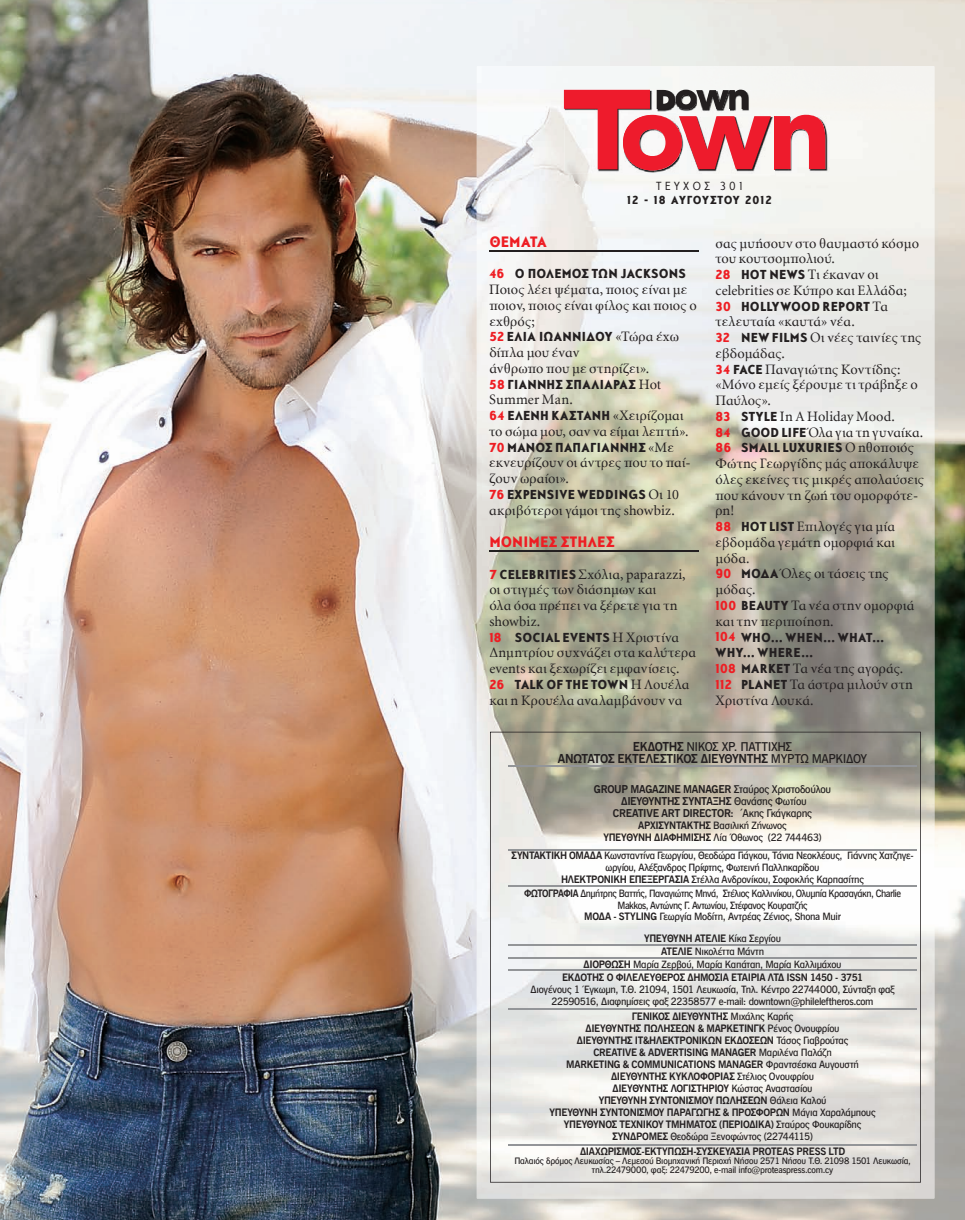
<style>
.page{position:relative;width:965px;height:1220px;background:#fff}
.page>*{position:absolute;margin:0;border:0;box-sizing:border-box;transform-origin:0 0}
.t1{font:900 16.5px "Mercury";letter-spacing:.01em;color:#ee1d23}
.t2{font:14.25px/15.8px "Minion Greek";letter-spacing:.01em;color:#231f20}
.t3{font:900 14.25px/15.8px "Mercury";letter-spacing:.02em;color:#231f20}
.t4{font:900 12.75px "Mercury";letter-spacing:.08em;color:#231f20}
.t5{font:12.75px "Mercury";letter-spacing:.25em;color:#231f20}
.t6{font:600 12.3px "C Dsans 04";letter-spacing:-.035em;color:#231f20}
.t7{font:500 12.3px "C Dsans 03";letter-spacing:-.035em;color:#231f20}
.t8{font:600 10.8px/12px "C Dsans 04";letter-spacing:-.03em;color:#231f20;text-align:center}
.t9{font:600 10.2px/12px "C Dsans 04";letter-spacing:-.03em;color:#231f20;text-align:center}
.t10{font:500 10.2px/12px "C Dsans 03";letter-spacing:-.03em;color:#231f20;text-align:center}
.t11{font:500 10.2px/11.9px "C Dsans 03";letter-spacing:-.03em;color:#231f20;text-align:center;scale:.93 1}
.t12{font:500 9px/9px "C Dsans 03";letter-spacing:-.02em;color:#231f20;text-align:center}
.s1{color:#ee1d23}
.s2{font-family:"Minion Greek";font-weight:400}
.s3{font-family:"Mercury";font-weight:900;color:#ee1d23}
.s4{font-family:"Mercury";font-weight:900}
.s5{font-family:"C Dsans 04";font-weight:600}
.s6{font-family:"C Dsans 03";font-weight:500}
</style>
<div class="page">
<img style="left:0;top:0;width:964px;height:1220px">
<img style="left:477px;top:66px;width:202px;height:1132px">
<div style="left:679px;top:66px;width:255px;height:54px;background:#f5f4f1"></div>
<img style="left:731px;top:120px;width:203px;height:1078px">
<img style="left:679px;top:174px;width:52px;height:1024px">
<img style="left:775px;top:115px;width:54px;height:58px">
<img style="left:623px;top:170px;width:56px;height:4px">
<img style="left:686px;top:170px;width:88px;height:4px">
<img style="left:679px;top:170px;width:7px;height:4px">
<img style="left:564px;top:170px;width:59px;height:3px">
<img style="left:623px;top:170px;width:31px;height:3px">
<svg style="left:564px;top:90px;width:261px;height:80px"></svg>
<hr style="left:489px;top:250px;width:209px;height:1px;background:#231f20">
<hr style="left:489px;top:550px;width:209px;height:1px;background:#231f20">
<svg style="left:490px;top:731px;width:430px;height:451px"></svg>
<p class="t5" style="left:656px;top:182px;width:88px">ΤΕΥΧΟΣ 301</p>
<p class="t4" style="left:627px;top:196px;width:146px">12 - 18 AYΓΟΥΣΤΟΥ 2012</p>
<p class="t1" style="left:489px;top:236px;width:59px">ΘΕΜΑΤΑ</p>
<p class="t3" style="left:489px;top:268px;width:198px"><span class="s1">46</span> Ο ΠΟΛΕΜΟΣ ΤΩΝ JACKSONS</p>
<p class="t2" style="left:489px;top:283px;width:209px">Ποιος λέει ψέματα, ποιος είναι με ποιον, ποιος είναι φίλος και ποιος ο εχθρός;</p>
<p class="t3" style="left:489px;top:331px;width:191px"><span class="s1">52</span> ΕΛΙΑ ΙΩΑΝΝΙΔΟΥ <span class="s2">«Τώρα έχω</span></p>
<p class="t2" style="left:489px;top:346px;width:161px">δίπλα μου έναν<br>άνθρωπο που με στηρίζει».</p>
<p class="t3" style="left:489px;top:378px;width:173px"><span class="s1">58</span> ΓΙΑΝΝΗΣ ΣΠΑΛΙΑΡΑΣ <span class="s2">Hot</span></p>
<p class="t2" style="left:489px;top:393px;width:85px">Summer Man.</p>
<p class="t3" style="left:489px;top:409px;width:196px"><span class="s1">64</span> ΕΛΕΝΗ ΚΑΣΤΑΝΗ <span class="s2">«Χειρίζομαι</span></p>
<p class="t2" style="left:489px;top:424px;width:201px">το σώμα μου, σαν να είμαι λεπτή».</p>
<p class="t3" style="left:489px;top:441px;width:186px"><span class="s1">70</span> ΜΑΝΟΣ ΠΑΠΑΓΙΑΝΝΗΣ <span class="s2">«Με</span></p>
<p class="t2" style="left:489px;top:456px;width:203px">εκνευρίζουν οι άντρες που το παί&shy;ζουν ωραίοι».</p>
<p class="t3" style="left:489px;top:488px;width:191px"><span class="s1">76</span> EXPENSIVE WEDDINGS <span class="s2">Οι 10</span></p>
<p class="t2" style="left:489px;top:503px;width:187px">ακριβότεροι γάμοι της showbiz.</p>
<p class="t1" style="left:489px;top:536px;width:127px">ΜΟΝΙΜΕΣ ΣΤΗΛΕΣ</p>
<p class="t2" style="left:489px;top:567px;width:198px"><span class="s3">7</span> <span class="s4">CELEBRITIES</span> Σχόλια, paparazzi, οι στιγμές των διάσημων και<br>όλα όσα πρέπει να ξέρετε για τη showbiz.</p>
<p class="t3" style="left:489px;top:631px;width:191px"><span class="s1">18</span> SOCIAL EVENTS <span class="s2">Η Χριστίνα</span></p>
<p class="t2" style="left:489px;top:646px;width:208px">Δημητρίου συχνάζει στα καλύτερα events και ξεχωρίζει εμφανίσεις.</p>
<p class="t3" style="left:489px;top:678px;width:201px"><span class="s1">26</span> TALK OF THE TOWN <span class="s2">H Λουέλα</span></p>
<p class="t2" style="left:489px;top:693px;width:194px">και η Κρουέλα αναλαμβάνουν να</p>
<p class="t2" style="left:715px;top:236px;width:205px">σας μυήσουν στο θαυμαστό κόσμο του κουτσομπολιού.<br><span class="s3">28</span> <span class="s4">HOT NEWS</span> Τι έκαναν οι celebrities σε Κύπρο και Ελλάδα;</p>
<p class="t3" style="left:715px;top:300px;width:174px"><span class="s1">30</span> HOLLYWOOD REPORT <span class="s2">Τα</span></p>
<p class="t2" style="left:715px;top:315px;width:209px">τελευταία «καυτά» νέα.<br><span class="s3">32</span> <span class="s4">NEW FILMS</span> Οι νέες ταινίες της εβδομάδας.<br><span class="s3">34</span> <span class="s4">FACE</span> Παναγιώτης Κοντίδης: «Μόνο εμείς ξέρουμε τι τράβηξε ο<br>Παύλος».<br><span class="s3">83</span> <span class="s4">STYLE</span> In A Holiday Mood.<br><span class="s3">84</span> <span class="s4">GOOD LIFE</span> Όλα για τη γυναίκα.</p>
<p class="t3" style="left:715px;top:442px;width:200px"><span class="s1">86</span> SMALL LUXURIES <span class="s2">Ο ηθοποιός</span></p>
<p class="t2" style="left:715px;top:457px;width:210px">Φώτης Γεωργίδης μάς αποκάλυψε όλες εκείνες τις μικρές απολαύσεις που κάνουν τη ζωή του ομορφότε&shy;ρη!<br><span class="s3">88</span> <span class="s4">HOT LIST</span> Επιλογές για μία εβδομάδα γεμάτη ομορφιά και μόδα.<br><span class="s3">90</span> <span class="s4">ΜΟΔΑ</span> Όλες οι τάσεις της μόδας.<br><span class="s3">100</span> <span class="s4">BEAUTY</span> Τα νέα στην ομορφιά και την περιποίηση.</p>
<p class="t3" style="left:715px;top:631px;width:170px"><span class="s1">104</span> WHO... WHEN... WHAT...<br>WHY... WHERE...</p>
<p class="t2" style="left:715px;top:661px;width:199px"><span class="s3">108</span> <span class="s4">MARKET</span> Τα νέα της αγοράς.<br><span class="s3">112</span> <span class="s4">PLANET</span> Τα άστρα μιλούν στη<br>Χριστίνα Λουκά.</p>
<p class="t7" style="left:633px;top:742px;width:161px"><span class="s5">EΚ∆OΤΗΣ</span> ΝΙΚΟΣ ΧΡ. ΠΑΤΤΙΧΗΣ</p>
<p class="t6" style="left:558px;top:754px;width:311px">ΑΝΩΤΑΤΟΣ ΕΚΤΕΛΕΣΤΙΚΟΣ ∆ΙΕΥΘΥΝΤΗΣ <span class="s6">ΜΥΡΤΩ ΜΑΡΚΙ∆ΟΥ</span></p>
<p class="t8" style="left:594px;top:783px;width:239px">GROUP MAGAZINE MANAGER <span class="s6">Σταύρος Χριστοδούλου </span>∆ΙΕΥΘΥΝΤΗΣ ΣΥΝΤΑΞΗΣ <span class="s6">Θανάσης Φωτίου<br></span>CREATIVE ART DIRECTOR: <span class="s6">΄Ακης Γκάγκαρης</span></p>
<p class="t10" style="left:603px;top:820px;width:220px"><span class="s5">ΑΡΧΙΣΥΝΤΑΚΤΗΣ</span> Βασιλική Ζήνωνος<br><span class="s5">ΥΠΕΥΘΥΝΗ ∆ΙΑΦΗΜΙΣΗΣ</span> Λία Όθωνος (22 744463)</p>
<p class="t10" style="left:511px;top:850px;width:403px"><span class="s5">ΣΥΝΤΑΚΤΙΚΗ ΟΜΑ∆Α</span> Κωνσταντίνα Γεωργίου, Θεοδώρα Γιάγκου, Τάνια Νεοκλέους, Γιάννης Χατζηγε&shy;ωργίου, Αλέξανδρος Πρίφτης, Φωτεινή Παλληκαρίδου<br><span class="s5">ΗΛΕΚΤΡΟΝΙΚΗ ΕΠΕΞΕΡΓΑΣΙΑ</span> Στέλλα Ανδρονίκου, Σοφοκλής Καρπασίτης</p>
<p class="t11" style="left:524px;top:888px;width:407px"><span class="s5">ΦΩΤΟΓΡΑΦΙΑ</span> ∆ημήτρης Βαττής, Παναγιώτης Μηνά, Στέλιος Καλλινίκου, Ολυμπία Κρασαγάκη, Charlie<br>Makkos, Αντώνης Γ. Αντωνίου, Στέφανος Κουρατζής<br><span class="s5">ΜΟ∆Α - STYLING</span> Γεωργία Μοδίτη, Αντρέας Ζένιος, Shona Muir</p>
<p class="t9" style="left:644px;top:933px;width:139px">ΥΠΕΥΘΥΝΗ ΑΤΕΛΙΕ <span class="s6">Κίκα Σεργίου</span></p>
<p class="t10" style="left:583px;top:945px;width:259px;line-height:12.9px"><span class="s5">ΑΤΕΛΙΕ</span> Νικολέττα Μάντη<br><span class="s5">∆ΙΟΡΘΩΣΗ</span> Μαρία Ζερβού, Μαρία Καπάταη, Μαρία Καλλιμάχου</p>
<p class="t9" style="left:562px;top:971px;width:302px">ΕΚ∆ΟΤΗΣ Ο ΦΙΛΕΛΕΥΘΕΡΟΣ ∆ΗΜΟΣΙΑ ΕΤΑΙΡΙΑ ΛΤ∆ ISSN 1450 - 3751</p>
<p class="t10" style="left:530px;top:983px;width:365px">∆ιογένους 1 Έγκωμη, Τ.Θ. 21094, 1501 Λευκωσία, Τηλ. Κέντρο 22744000, Σύνταξη φαξ<br>22590516, ∆ιαφημίσεις φαξ 22358577 e-mail: downtown@phileleftheros.com</p>
<p class="t9" style="left:549px;top:1011px;width:328px">ΓΕΝΙΚΟΣ ∆ΙΕΥΘΥΝΤΗΣ <span class="s6">Mιχάλης Καρής<br></span>∆ΙΕΥΘΥΝΤΗΣ ΠΩΛΗΣΕΩΝ &amp; ΜΑΡΚΕΤΙΝΓΚ <span class="s6">Ρένος Ονουφρίου<br></span>∆ΙΕΥΘΥΝΤΗΣ IT&amp;ΗΛΕΚΤΡΟΝΙΚΩΝ ΕΚ∆ΟΣΕΩΝ <span class="s6">Tάσος Γιαβρούτας<br></span>CREATIVE &amp; ADVERTISING MANAGER <span class="s6">Μαριλένα Παλάζη<br></span>MARKETING &amp; COMMUNICATIONS MANAGER <span class="s6">Φραντσέσκα Αυγουστή </span>∆ΙΕΥΘΥΝΤΗΣ ΚΥΚΛΟΦΟΡΙΑΣ <span class="s6">Στέλιος Ονουφρίου<br></span>∆ΙΕΥΘΥΝΤΗΣ ΛΟΓΙΣΤΗΡΙΟΥ <span class="s6">Κώστας Αναστασίου<br></span>ΥΠΕΥΘΥΝΗ ΣΥΝΤΟΝΙΣΜΟΥ ΠΩΛΗΣΕΩΝ <span class="s6">Θάλεια Καλού<br></span>ΥΠΕΥΘΥΝΗ ΣΥΝΤΟΝΙΣΜΟΥ ΠΑΡΑΓΩΓΗΣ &amp; ΠΡΟΣΦΟΡΩΝ <span class="s6">Μάγια Χαραλάμπους </span>ΥΠΕΥΘΥΝΟΣ ΤΕΧΝΙΚΟΥ ΤΜΗΜΑΤΟΣ (ΠΕΡΙΟ∆ΙΚΑ) <span class="s6">Σταύρος Φουκαρίδης</span></p>
<p class="t10" style="left:612px;top:1131px;width:202px"><span class="s5">ΣΥΝ∆ΡΟΜΕΣ</span> Θεοδώρα Ξενοφώντος (22744115)</p>
<p class="t9" style="left:580px;top:1146px;width:267px">∆ΙΑΧΩΡΙΣΜΟΣ-ΕΚΤΥΠΩΣΗ-ΣΥΣΚΕΥΑΣΙΑ PROTEAS PRESS LTD</p>
<p class="t12" style="left:514px;top:1157px;width:398px">Παλαιός δρόμος Λευκωσίας – Λεμεσού Βιομηχανική Περιοχή Νήσου 2571 Νήσου Τ.Θ. 21098 1501 Λευκωσία, τηλ.22479000, φαξ: 22479200, e-mail info@proteaspress.com.cy</p>
</div>
